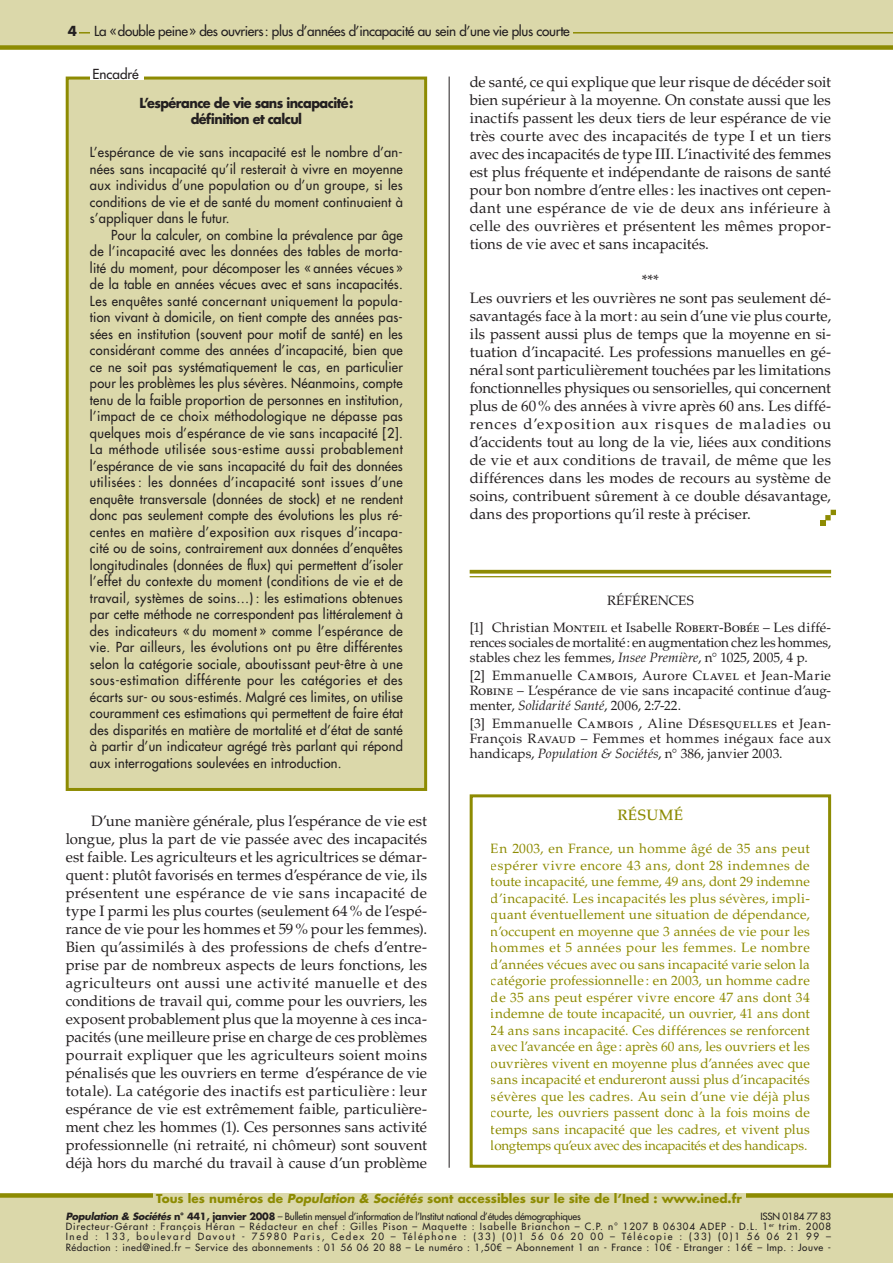
<style>
.page{position:relative;width:893px;height:1263px;background:#fff}
.page>*{position:absolute;margin:0;border:0;box-sizing:border-box;transform-origin:0 0}
.t1{font:15px/18px "Palatino LT Std";letter-spacing:.005em;color:#231f20;text-align:justify}
.t2{font:500 15px "Palatino LT Std";letter-spacing:.02em;color:#8d8b02}
.Titre_courant{font:500 13.5px/16.5px "Futura Std";letter-spacing:.02em;color:#231f20;text-align:justify;scale:.95 1}
.t3{font:13.5px/16.5px "Palatino LT Std";letter-spacing:-.025em;color:#8d8b02;text-align:justify}
.Références{font:13.5px/15px "Palatino LT Std";letter-spacing:.01em;color:#231f20;text-align:justify}
.Titre_courant-2{font:500 13.5px "Futura Std";letter-spacing:-.025em;color:#231f20}
.t4{font:700 13.5px/16.5px "Futura Std";letter-spacing:-.045em;color:#231f20;text-align:center;scale:.95 1}
.Titre_courant-3{font:500 13.5px "Futura Std";color:#231f20}
.t5{font:700 13.5px "Futura Std";letter-spacing:-.045em;color:#231f20}
.t6{font:700 12px "Futura Std";color:#8d8b02}
.t7{font:500 9.75px/10.4px "Futura Std";letter-spacing:.07em;color:#231f20}
.t8{font:500 9.75px "Futura Std";letter-spacing:.09em;color:#231f20}
.t9{font:500 9.75px "Futura Std";letter-spacing:-.025em;color:#231f20}
.s1{font-style:italic}
.s2{font-weight:700;font-style:italic}
.s3{font-weight:700}
</style>
<div class="page">
<div style="left:0;top:0;width:893px;height:45px;background:#dbd8aa"></div>
<hr style="left:70px;top:32px;width:823px;height:2px;background:#8d8b02">
<div style="left:0;top:45px;width:893px;height:5px;background:#8d8b02"></div>
<div style="left:0;top:1195px;width:893px;height:68px;background:#dbd8aa"></div>
<div style="left:0;top:1193px;width:893px;height:5px;background:#8d8b02"></div>
<div style="left:66px;top:23px;width:13px;height:17px;background:#dbd8aa"></div>
<div style="left:90px;top:25px;width:483px;height:19px;background:#dbd8aa"></div>
<hr style="left:449px;top:77px;width:1px;height:1091px;background:#231f20">
<div style="left:470px;top:794px;width:361px;height:374px;border:3px solid #8d8b02"></div>
<svg style="left:470px;top:570px;width:361px;height:4px"></svg>
<hr style="left:470px;top:576px;width:361px;height:1px;background:#8d8b02">
<svg style="left:820px;top:510px;width:16px;height:16px"></svg>
<div style="left:67px;top:78px;width:359px;height:711px;background:#dbd8aa"></div>
<div style="left:66px;top:77px;width:361px;height:714px;border:3px solid #8d8b02"></div>
<div style="left:90px;top:68px;width:54px;height:12px;background:#fff"></div>
<div style="left:153px;top:1193px;width:592px;height:16px;background:#dbd8aa"></div>
<p class="t5" style="left:68px;top:22px;width:11px">4</p>
<p class="Titre_courant-2" style="left:94px;top:23px;width:477px">La «double peine» des ouvriers: plus d’années d’incapacité au sein d’une vie plus courte</p>
<p class="Titre_courant-3" style="left:92px;top:66px;width:48px">Encadré</p>
<p class="t4" style="left:139px;top:94px;width:227px">L’espérance de vie sans incapacité: définition et calcul</p>
<p class="Titre_courant" style="left:90px;top:144px;width:331px">L’espérance de vie sans incapacité est le nombre d’an&shy;nées sans incapacité qu’il resterait à vivre en moyenne aux individus d’une population ou d’un groupe, si les conditions de vie et de santé du moment continuaient à s’appliquer dans le futur.</p>
<p class="Titre_courant" style="left:90px;top:227px;width:331px;text-indent:21px">Pour la calculer, on combine la prévalence par âge de l’incapacité avec les données des tables de morta&shy;lité du moment, pour décomposer les « années vécues » de la table en années vécues avec et sans incapacités.<br>Les enquêtes santé concernant uniquement la popula&shy;tion vivant à domicile, on tient compte des années pas&shy;sées en institution (souvent pour motif de santé) en les considérant comme des années d’incapacité, bien que ce ne soit pas systématiquement le cas, en particulier pour les problèmes les plus sévères. Néanmoins, compte tenu de la faible proportion de personnes en institution, l’impact de ce choix méthodologique ne dépasse pas quelques mois d’espérance de vie sans incapacité [2].<br>La méthode utilisée sous-estime aussi probablement l’espérance de vie sans incapacité du fait des données utilisées : les données d’incapacité sont issues d’une enquête transversale (données de stock) et ne rendent donc pas seulement compte des évolutions les plus ré&shy;centes en matière d’exposition aux risques d’incapa&shy;cité ou de soins, contrairement aux données d’enquêtes longitudinales (données de flux) qui permettent d’isoler l’effet du contexte du moment (conditions de vie et de travail, systèmes de soins…) : les estimations obtenues par cette méthode ne correspondent pas littéralement à des indicateurs « du moment » comme l’espérance de vie. Par ailleurs, les évolutions ont pu être différentes selon la catégorie sociale, aboutissant peut-être à une sous-estimation différente pour les catégories et des écarts sur- ou sous-estimés. Malgré ces limites, on utilise couramment ces estimations qui permettent de faire état des disparités en matière de mortalité et d’état de santé à partir d’un indicateur agrégé très parlant qui répond aux interrogations soulevées en introduction.</p>
<p class="t1" style="left:66px;top:812px;width:363px;text-indent:26px">D’une manière générale, plus l’espérance de vie est longue, plus la part de vie passée avec des incapacités est faible. Les agriculteurs et les agricultrices se démar&shy;quent: plutôt favorisés en termes d’espérance de vie, ils présentent une espérance de vie sans incapacité de type I parmi les plus courtes (seulement 64% de l’espé&shy;rance de vie pour les hommes et 59% pour les femmes).<br>Bien qu’assimilés à des professions de chefs d’entre&shy;prise par de nombreux aspects de leurs fonctions, les agriculteurs ont aussi une activité manuelle et des conditions de travail qui, comme pour les ouvriers, les exposent probablement plus que la moyenne à ces inca&shy;pacités (une meilleure prise en charge de ces problèmes pourrait expliquer que les agriculteurs soient moins pénalisés que les ouvriers en terme d’espérance de vie totale). La catégorie des inactifs est particulière : leur espérance de vie est extrêmement faible, particulière&shy;ment chez les hommes (1). Ces personnes sans activité professionnelle (ni retraité, ni chômeur) sont souvent déjà hors du marché du travail à cause d’un problème</p>
<p class="t1" style="left:470px;top:74px;width:363px">de santé, ce qui explique que leur risque de décéder soit bien supérieur à la moyenne. On constate aussi que les inactifs passent les deux tiers de leur espérance de vie très courte avec des incapacités de type I et un tiers avec des incapacités de type III. L’inactivité des femmes est plus fréquente et indépendante de raisons de santé pour bon nombre d’entre elles : les inactives ont cepen&shy;dant une espérance de vie de deux ans inférieure à celle des ouvrières et présentent les mêmes propor&shy;tions de vie avec et sans incapacités.</p>
<p class="t1" style="left:470px;top:272px;width:363px;text-align:left;text-indent:172px">***<br>Les ouvriers et les ouvrières ne sont pas seulement dé&shy;savantagés face à la mort: au sein d’une vie plus courte, ils passent aussi plus de temps que la moyenne en si&shy;tuation d’incapacité. Les professions manuelles en gé&shy;néral sont particulièrement touchées par les limitations fonctionnelles physiques ou sensorielles, qui concernent plus de 60% des années à vivre après 60 ans. Les diffé&shy;rences d’exposition aux risques de maladies ou d’accidents tout au long de la vie, liées aux conditions de vie et aux conditions de travail, de même que les différences dans les modes de recours au système de soins, contribuent sûrement à ce double désavantage, dans des proportions qu’il reste à préciser.</p>
<p class="Références" style="left:607px;top:593px;width:44px">référence</p>
<p class="Références" style="left:687px;top:593px;width:9px">S</p>
<p class="Références" style="left:470px;top:620px;width:363px">[1] Christian Monteil et Isabelle Robert-Bobée – Les diffé&shy;rences sociales de mortalité: en augmentation chez les hommes, stables chez les femmes, <span class="s1">Insee Première</span>, n° 1025, 2005, 4 p.</p>
<p class="Références" style="left:470px;top:668px;width:363px">[2] Emmanuelle Cambois, Aurore Clavel et Jean-Marie Robine – L’espérance de vie sans incapacité continue d’aug&shy;menter, <span class="s1">Solidarité Santé</span>, 2006, 2:7-22.</p>
<p class="Références" style="left:470px;top:716px;width:363px">[3] Emmanuelle Cambois , Aline Désesquelles et Jean-François Ravaud – Femmes et hommes inégaux face aux handicaps, <span class="s1">Population &amp; Sociétés</span>, n° 386, janvier 2003.</p>
<p class="t2" style="left:617px;top:806px;width:67px">RÉSUMÉ</p>
<p class="t3" style="left:491px;top:840px;width:320px">En 2003, en France, un homme âgé de 35 ans peut espérer vivre encore 43 ans, dont 28 indemnes de toute incapacité, une femme, 49 ans, dont 29 indemne d’incapacité. Les incapacités les plus sévères, impli&shy;quant éventuellement une situation de dépendance, n’occupent en moyenne que 3 années de vie pour les hommes et 5 années pour les femmes. Le nombre d’années vécues avec ou sans incapacité varie selon la catégorie professionnelle : en 2003, un homme cadre de 35 ans peut espérer vivre encore 47 ans dont 34 indemne de toute incapacité, un ouvrier, 41 ans dont 24 ans sans incapacité. Ces différences se renforcent avec l’avancée en âge : après 60 ans, les ouvriers et les ouvrières vivent en moyenne plus d’années avec que sans incapacité et endureront aussi plus d’incapacités sévères que les cadres. Au sein d’une vie déjà plus courte, les ouvriers passent donc à la fois moins de temps sans incapacité que les cadres, et vivent plus longtemps qu’eux avec des incapacités et des handicaps.</p>
<p class="t6" style="left:156px;top:1190px;width:587px">Tous les numéros de <span class="s1">Population &amp; Sociétés</span> sont accessibles sur le site de l’Ined : www.ined.fr</p>
<p class="t9" style="left:66px;top:1210px;width:517px"><span class="s2">Population &amp; Sociétés</span> <span class="s3">n° 441, janvier 2008</span> – Bulletin mensuel d’information de l’Institut national d’études démographiques</p>
<p class="t9" style="left:761px;top:1210px;width:72px">ISSN 0184 77 83</p>
<p class="t8" style="left:66px;top:1220px;width:767px">Directeur-Gérant : François Héran – Rédacteur en chef : Gilles Pison – Maquette : Isabelle Brianchon – C.P. n° 1207 B 06304 ADEP - D.L. 1<sup>er</sup> trim. 2008</p>
<p class="t7" style="left:66px;top:1231px;width:767px">Ined : 133, boulevard Davout - 75980 Paris, Cedex 20 – Téléphone : (33) (0)1 56 06 20 00 – Télécopie : (33) (0)1 56 06 21 99 –<br>Rédaction : ined@ined.fr – Service des abonnements : 01 56 06 20 88 – Le numéro : 1,50€ – Abonnement 1 an - France : 10€ - Etranger : 16€ – Imp. : Jouve -</p>
</div>
